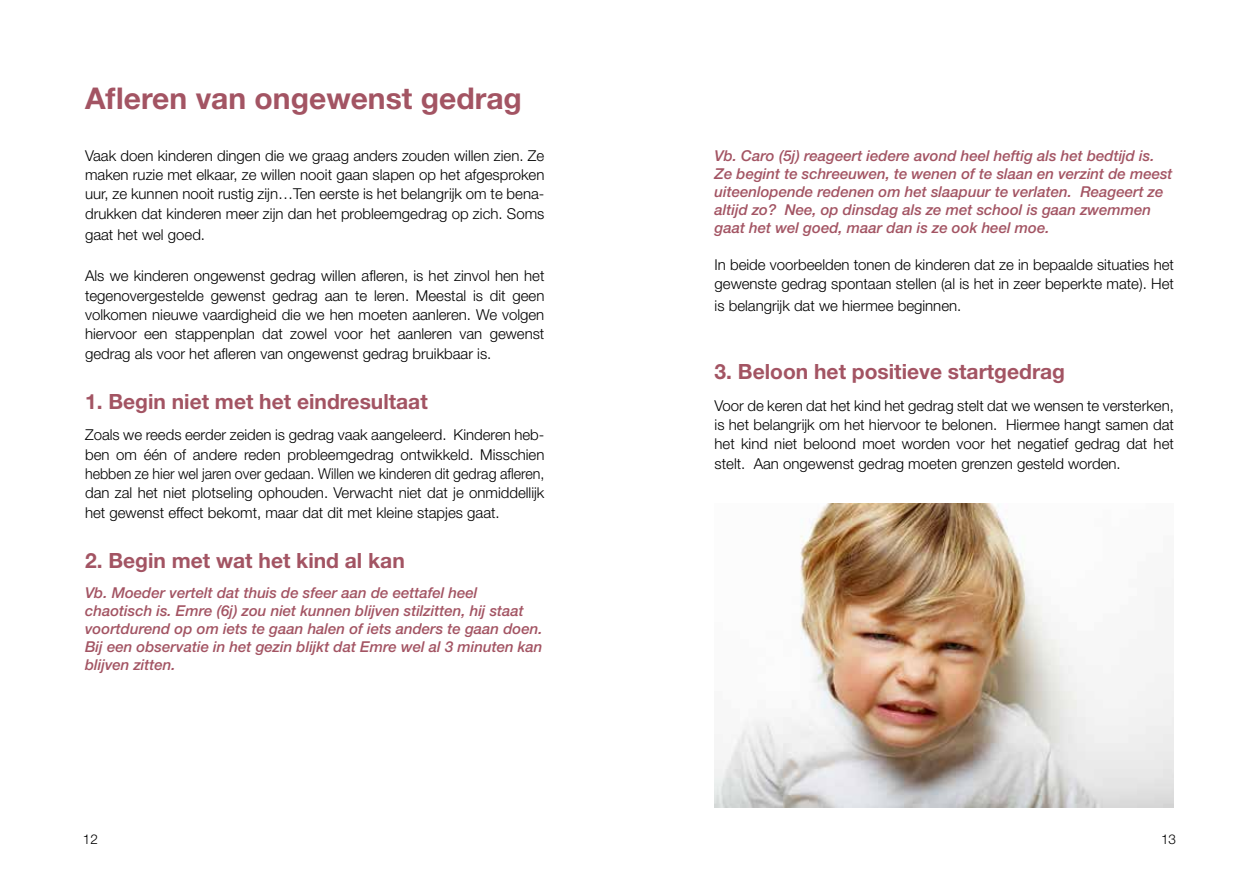
<style>
.page{position:relative;width:1259px;height:893px;background:#fff}
.page>*{position:absolute;margin:0;border:0;box-sizing:border-box;transform-origin:0 0}
.t1{font:700 30px "Helvetica Neue LT";color:#a35463}
.t2{font:700 21px "Helvetica Neue LT";color:#a35463}
.t3{font:300 15px/19.4px "Helvetica Neue LT";color:#000;text-align:justify}
.t4{font:italic 500 15px/18px "Helvetica Neue LT";color:#a35463}
.t5{font:300 13.5px "Helvetica Neue LT";color:#000}
</style>
<div class="page">
<img style="left:714px;top:503px;width:460px;height:305px">
<h1 class="t1" style="left:85px;top:79px;width:438px">Afleren van ongewenst gedrag</h1>
<p class="t3" style="left:85px;top:145px;width:461px">Vaak doen kinderen dingen die we graag anders zouden willen zien. Ze maken ruzie met elkaar, ze willen nooit gaan slapen op het afgesproken uur, ze kunnen nooit rustig zijn…Ten eerste is het belangrijk om te bena&shy;drukken dat kinderen meer zijn dan het probleemgedrag op zich. Soms</p>
<p class="t3" style="left:85px;top:225px;width:122px">gaat het wel goed.</p>
<p class="t3" style="left:85px;top:266px;width:461px">Als we kinderen ongewenst gedrag willen afleren, is het zinvol hen het tegenovergestelde gewenst gedrag aan te leren. Meestal is dit geen volkomen nieuwe vaardigheid die we hen moeten aanleren. We volgen hiervoor een stappenplan dat zowel voor het aanleren van gewenst gedrag als voor het afleren van ongewenst gedrag bruikbaar is.</p>
<h2 class="t2" style="left:85px;top:389px;width:344px">1. Begin niet met het eindresultaat</h2>
<p class="t3" style="left:85px;top:425px;width:461px">Zoals we reeds eerder zeiden is gedrag vaak aangeleerd. Kinderen heb&shy;ben om één of andere reden probleemgedrag ontwikkeld. Misschien hebben ze hier wel jaren over gedaan. Willen we kinderen dit gedrag afleren, dan zal het niet plotseling ophouden. Verwacht niet dat je onmiddellijk het gewenst effect bekomt, maar dat dit met kleine stapjes gaat.</p>
<h2 class="t2" style="left:85px;top:548px;width:321px">2. Begin met wat het kind al kan</h2>
<p class="t4" style="left:85px;top:584px;width:459px">Vb. Moeder vertelt dat thuis de sfeer aan de eettafel heel chaotisch is. Emre (6j) zou niet kunnen blijven stilzitten, hij staat voortdurend op om iets te gaan halen of iets anders te gaan doen.<br>Bij een observatie in het gezin blijkt dat Emre wel al 3 minuten kan blijven zitten.</p>
<p class="t4" style="left:714px;top:146px;width:459px">Vb. Caro (5j) reageert iedere avond heel heftig als het bedtijd is.<br>Ze begint te schreeuwen, te wenen of te slaan en verzint de meest uiteenlopende redenen om het slaapuur te verlaten. Reageert ze altijd zo? Nee, op dinsdag als ze met school is gaan zwemmen gaat het wel goed, maar dan is ze ook heel moe.</p>
<p class="t3" style="left:714px;top:255px;width:461px">In beide voorbeelden tonen de kinderen dat ze in bepaalde situaties het gewenste gedrag spontaan stellen (al is het in zeer beperkte mate). Het</p>
<p class="t3" style="left:714px;top:296px;width:248px">is belangrijk dat we hiermee beginnen.</p>
<h2 class="t2" style="left:714px;top:359px;width:352px">3. Beloon het positieve startgedrag</h2>
<p class="t3" style="left:714px;top:395px;width:461px">Voor de keren dat het kind het gedrag stelt dat we wensen te versterken, is het belangrijk om het hiervoor te belonen. Hiermee hangt samen dat het kind niet beloond moet worden voor het negatief gedrag dat het stelt. Aan ongewenst gedrag moeten grenzen gesteld worden.</p>
<p class="t5" style="left:83px;top:831px;width:17px">12</p>
<p class="t5" style="left:1161px;top:831px;width:17px">13</p>
</div>
